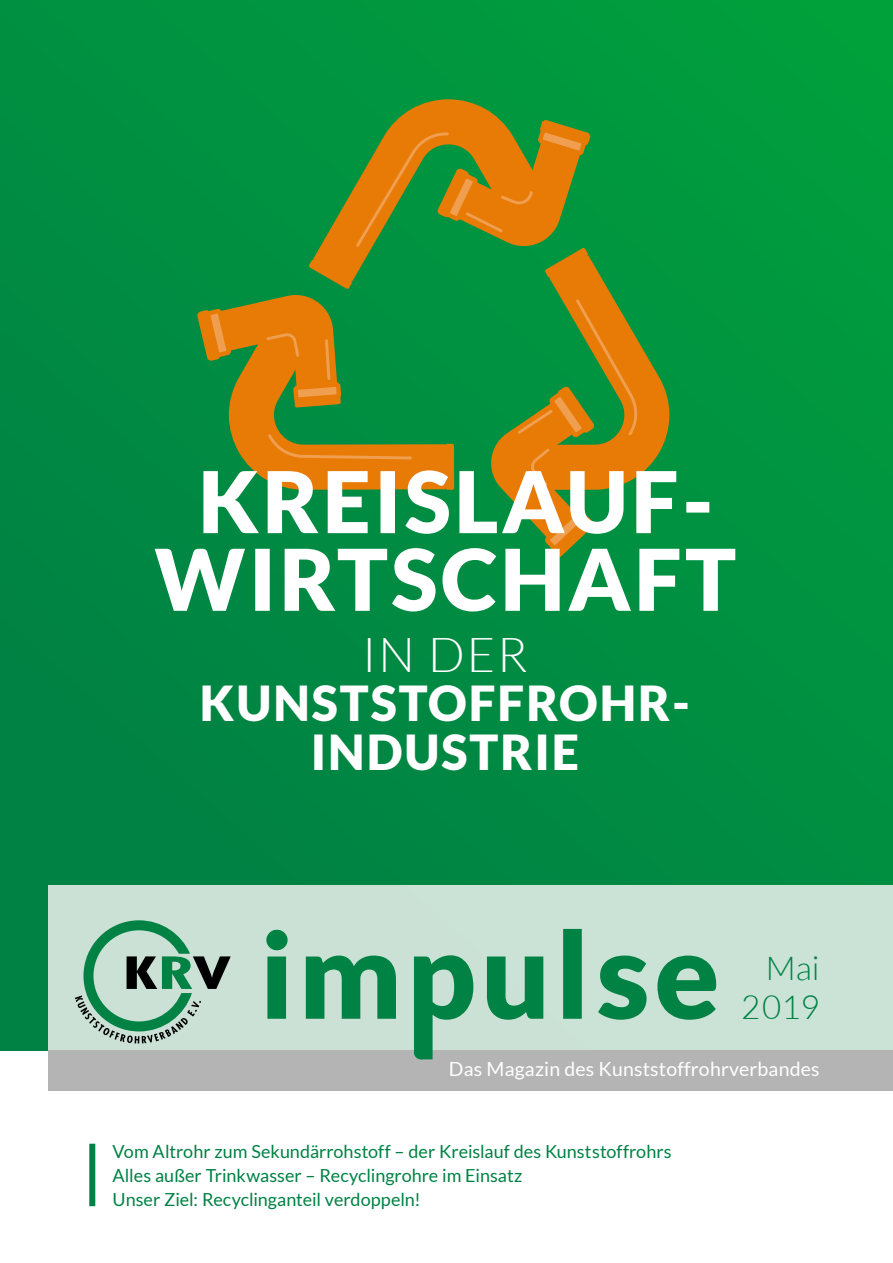
<style>
.page{position:relative;width:893px;height:1263px;background:#fff}
.page>*{position:absolute;margin:0;border:0;box-sizing:border-box;transform-origin:0 0}
.t1{font:900 48.3px/49.2px "Lato";letter-spacing:.04em;color:#fff;text-align:center}
.t2{font:300 48.3px "Lato";color:#fff}
.t3{font:300 33px/39px "Lato";color:#008244;text-align:right}
.t4{font:19.5px "Lato";letter-spacing:.01em;color:#fff}
.t5{font:18px/24px "Lato";color:#008244}
</style>
<div class="page">
<div style="left:0;top:0;width:893px;height:1050px;background:linear-gradient(to right,#008543,#00963f)"></div>
<div style="left:48px;top:885px;width:845px;height:167px;background:#cbe2d6"></div>
<div style="left:48px;top:1050px;width:845px;height:41px;background:#b5b4b4"></div>
<svg style="left:75px;top:920px;width:156px;height:123px"></svg>
<svg style="left:308px;top:96px;width:242px;height:7px"></svg>
<svg style="left:155px;top:103px;width:580px;height:508px"></svg>
<svg style="left:267px;top:929px;width:449px;height:130px"></svg>
<div style="left:414px;top:1046px;width:14px;height:13px;background:#008244;border-radius:50%"></div>
<svg style="left:266px;top:930px;width:22px;height:20px"></svg>
<div style="left:89px;top:1144px;width:6px;height:62px;background:#008244"></div>
<h1 class="t2" style="left:362px;top:628px;width:167px">IN DER</h1>
<h1 class="t1" style="left:200px;top:677px;width:492px">KUNSTSTOFFROHR-<br>INDUSTRIE</h1>
<h2 class="t3" style="left:741px;top:948px;width:80px">Mai<br>2019</h2>
<p class="t4" style="left:449px;top:1058px;width:372px">Das Magazin des Kunststoffrohrverbandes</p>
<p class="t5" style="left:113px;top:1139px;width:560px">Vom Altrohr zum Sekundärrohstoff – der Kreislauf des Kunststoffrohrs<br>Alles außer Trinkwasser – Recyclingrohre im Einsatz<br>Unser Ziel: Recyclinganteil verdoppeln!</p>
</div>
